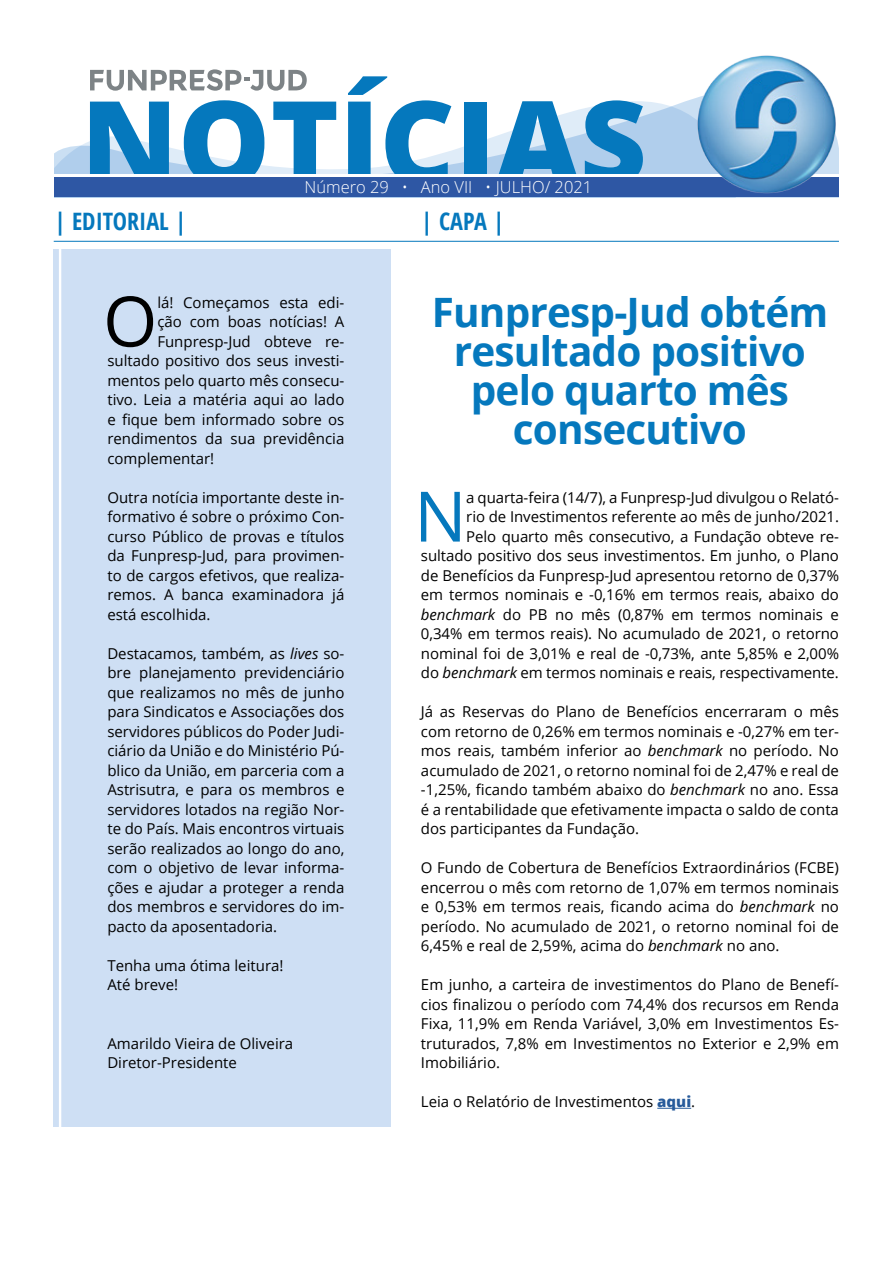
<style>
.page{position:relative;width:893px;height:1263px;background:#fff}
.page>*{position:absolute;margin:0;border:0;box-sizing:border-box;transform-origin:0 0}
.t1{font:800 116.1px "Open Sans";color:#0578bd}
.t2{font:69.6px "Open Sans";color:#000}
.t3{font:69.6px "Open Sans";color:#0578bd}
.t4{font:700 40.5px/39px "Open Sans";letter-spacing:-.02em;color:#0578bd;text-align:center}
.t5{font:700 condensed 24px "Open Sans";color:#0578bd}
.t6{font:300 16.5px "Open Sans";color:#fff}
.t7{font:15px/19.5px "Open Sans";color:#000;text-align:justify}
.s1{font-style:italic}
.s2{font-weight:800;color:#275b9b}
</style>
<div class="page">
<svg style="left:54px;top:101px;width:631px;height:73px"></svg>
<div style="left:54px;top:177px;width:785px;height:20px;background:#2e57a4"></div>
<img style="left:685px;top:55px;width:154px;height:139px">
<svg style="left:90px;top:69px;width:217px;height:22px"></svg>
<div style="left:54px;top:249px;width:337px;height:878px;background:#cedff4"></div>
<hr style="left:59px;top:241px;width:2px;height:968px;background:#fff">
<hr style="left:54px;top:241px;width:785px;height:1px;background:#0578bd">
<hr style="left:657px;top:1108px;width:34px;height:1px;background:#275b9b">
<h1 class="t1" style="left:81px;top:54px;width:567px">NOTÍCIAS</h1>
<p class="t6" style="left:305px;top:176px;width:289px">Número 29 • Ano VII • JULHO/ 2021</p>
<h3 class="t5" style="left:54px;top:204px;width:134px">| EDITORIAL |</h3>
<h3 class="t5" style="left:421px;top:204px;width:85px">| CAPA |</h3>
<h2 class="t2" style="left:103px;top:274px;width:56px">O</h2>
<p class="t7" style="left:157px;top:292px;width:189px">lá! Começamos esta edi-</p>
<p class="t7" style="left:157px;top:311px;width:189px">ção com boas notícias! A</p>
<p class="t7" style="left:157px;top:331px;width:189px">Funpresp-Jud obteve re-</p>
<p class="t7" style="left:107px;top:350px;width:239px">sultado positivo dos seus investi-</p>
<p class="t7" style="left:107px;top:370px;width:239px">mentos pelo quarto mês consecu-</p>
<p class="t7" style="left:107px;top:389px;width:239px">tivo. Leia a matéria aqui ao lado</p>
<p class="t7" style="left:107px;top:409px;width:239px">e fique bem informado sobre os</p>
<p class="t7" style="left:107px;top:428px;width:239px">rendimentos da sua previdência</p>
<p class="t7" style="left:107px;top:448px;width:108px">complementar!</p>
<p class="t7" style="left:107px;top:487px;width:239px">Outra notícia importante deste in&shy;formativo é sobre o próximo Con&shy;curso Público de provas e títulos da Funpresp-Jud, para provimen&shy;to de cargos efetivos, que realiza&shy;remos. A banca examinadora já está escolhida.</p>
<p class="t7" style="left:107px;top:643px;width:239px">Destacamos, também, as <span class="s1">lives</span> so&shy;bre planejamento previdenciário que realizamos no mês de junho para Sindicatos e Associações dos servidores públicos do Poder Judi&shy;ciário da União e do Ministério Pú&shy;blico da União, em parceria com a Astrisutra, e para os membros e servidores lotados na região Nor&shy;te do País. Mais encontros virtuais serão realizados ao longo do ano, com o objetivo de levar informa&shy;ções e ajudar a proteger a renda dos membros e servidores do im&shy;pacto da aposentadoria.</p>
<p class="t7" style="left:107px;top:955px;width:178px">Tenha uma ótima leitura!<br>Até breve!</p>
<p class="t7" style="left:107px;top:1033px;width:187px">Amarildo Vieira de Oliveira<br>Diretor-Presidente</p>
<h3 class="t4" style="left:432px;top:292px;width:398px">Funpresp-Jud obtém resultado positivo pelo quarto mês consecutivo</h3>
<p class="t7" style="left:421px;top:487px;width:420px;text-align:right">a quarta-feira (14/7), a Funpresp-Jud divulgou o Relató-<br>rio de Investimentos referente ao mês de junho/2021.<br>Pelo quarto mês consecutivo, a Fundação obteve re&shy;sultado positivo dos seus investimentos. Em junho, o Plano de Benefícios da Funpresp-Jud apresentou retorno de 0,37% em termos nominais e -0,16% em termos reais, abaixo do <span class="s1">benchmark</span> do PB no mês (0,87% em termos nominais e 0,34% em termos reais). No acumulado de 2021, o retorno nominal foi de 3,01% e real de -0,73%, ante 5,85% e 2,00% do <span class="s1">benchmark</span> em termos nominais e reais, respectivamente.</p>
<p class="t7" style="left:421px;top:701px;width:419px">Já as Reservas do Plano de Benefícios encerraram o mês com retorno de 0,26% em termos nominais e -0,27% em ter&shy;mos reais, também inferior ao <span class="s1">benchmark</span> no período. No acumulado de 2021, o retorno nominal foi de 2,47% e real de -1,25%, ficando também abaixo do <span class="s1">benchmark</span> no ano. Essa é a rentabilidade que efetivamente impacta o saldo de conta dos participantes da Fundação.</p>
<p class="t7" style="left:421px;top:857px;width:419px">O Fundo de Cobertura de Benefícios Extraordinários (FCBE) encerrou o mês com retorno de 1,07% em termos nominais e 0,53% em termos reais, ficando acima do <span class="s1">benchmark</span> no período. No acumulado de 2021, o retorno nominal foi de 6,45% e real de 2,59%, acima do <span class="s1">benchmark</span> no ano.</p>
<p class="t7" style="left:421px;top:974px;width:419px">Em junho, a carteira de investimentos do Plano de Benefí&shy;cios finalizou o período com 74,4% dos recursos em Renda Fixa, 11,9% em Renda Variável, 3,0% em Investimentos Es&shy;truturados, 7,8% em Investimentos no Exterior e 2,9% em Imobiliário.</p>
<p class="t7" style="left:421px;top:1091px;width:276px">Leia o Relatório de Investimentos <span class="s2">aqui</span>.</p>
<h2 class="t3" style="left:414px;top:469px;width:54px">N</h2>
</div>
